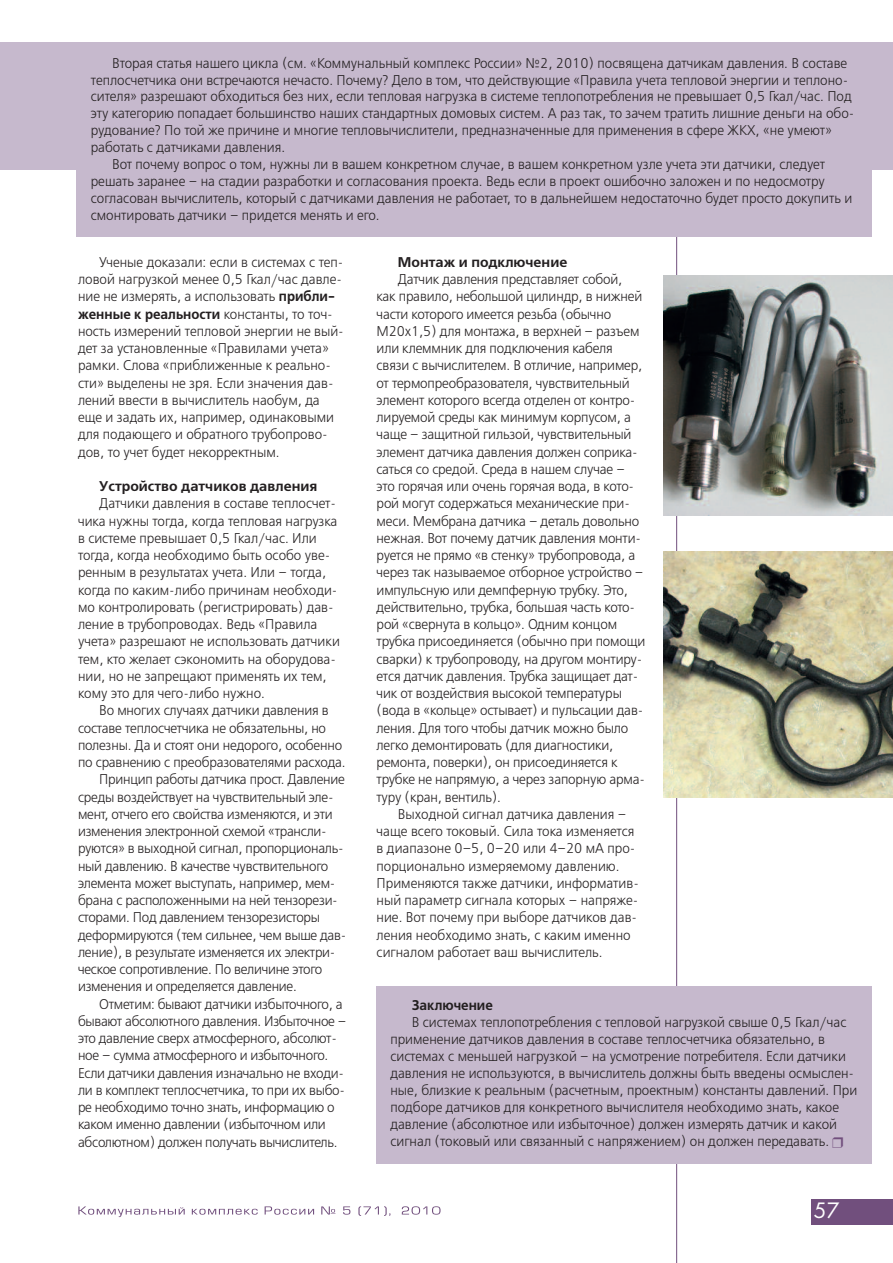
<style>
.page{position:relative;width:893px;height:1263px;background:#fff}
.page>*{position:absolute;margin:0;border:0;box-sizing:border-box;transform-origin:0 0}
.t1{font:23.25px "Futura";color:#fff}
.t2{font:14.1px/17.2px "Free Set Light C";letter-spacing:-.01em;color:#231f20;scale:.94 1}
.t3{font:700 14.1px "Free Set C";color:#231f20}
.t4{font:700 14.1px "Free Set C";color:#231f20;scale:.94 1}
.s1{font-family:"Free Set C";font-weight:700}
.s2{font-family:"Free Set Light C";font-weight:400}
.s3{color:#714f7d}
</style>
<div class="page">
<hr style="left:676px;top:61px;width:1px;height:1202px;background:#714f7d">
<div style="left:0;top:43px;width:893px;height:127px;background:#c6b9cd"></div>
<div style="left:812px;top:1199px;width:81px;height:26px;background:#714f7d"></div>
<svg style="left:78px;top:1206px;width:107px;height:11px"></svg>
<svg style="left:192px;top:1209px;width:66px;height:5px"></svg>
<svg style="left:265px;top:1206px;width:49px;height:8px"></svg>
<svg style="left:321px;top:1206px;width:14px;height:8px"></svg>
<svg style="left:358px;top:1206px;width:32px;height:10px"></svg>
<svg style="left:343px;top:1206px;width:7px;height:8px"></svg>
<svg style="left:402px;top:1206px;width:39px;height:8px"></svg>
<img style="left:663px;top:275px;width:230px;height:240px">
<img style="left:663px;top:551px;width:230px;height:247px">
<div style="left:77px;top:43px;width:795px;height:194px;background:#c6b9cd"></div>
<div style="left:376px;top:986px;width:496px;height:178px;background:#c6b9cd"></div>
<p class="t2" style="left:112px;top:54px;width:784px">Вторая статья нашего цикла (см. «Коммунальный комплекс России» №2, 2010) посвящена датчикам давления. В составе</p>
<p class="t2" style="left:91px;top:71px;width:807px">теплосчетчика они встречаются нечасто. Почему? Дело в том, что действующие «Правила учета тепловой энергии и теплоно-</p>
<p class="t2" style="left:91px;top:88px;width:811px">сителя» разрешают обходиться без них, если тепловая нагрузка в системе теплопотребления не превышает 0,5 Гкал/час. Под</p>
<p class="t2" style="left:91px;top:105px;width:814px">эту категорию попадает большинство наших стандартных домовых систем. А раз так, то зачем тратить лишние деньги на обо-</p>
<p class="t2" style="left:91px;top:122px;width:790px">рудование? По той же причине и многие тепловычислители, предназначенные для применения в сфере ЖКХ, «не умеют»</p>
<p class="t2" style="left:91px;top:139px;width:208px">работать с датчиками давления.</p>
<p class="t2" style="left:112px;top:156px;width:760px">Вот почему вопрос о том, нужны ли в вашем конкретном случае, в вашем конкретном узле учета эти датчики, следует</p>
<p class="t2" style="left:91px;top:173px;width:782px">решать заранее – на стадии разработки и согласования проекта. Ведь если в проект ошибочно заложен и по недосмотру</p>
<p class="t2" style="left:91px;top:189px;width:812px">согласован вычислитель, который с датчиками давления не работает, то в дальнейшем недостаточно будет просто докупить и</p>
<p class="t2" style="left:91px;top:206px;width:309px">смонтировать датчики – придется менять и его.</p>
<p class="t2" style="left:78px;top:253px;width:284px;text-align:justify;text-indent:21px">Ученые доказали: если в системах с теп&shy;ловой нагрузкой менее 0,5 Гкал/час давле&shy;ние не измерять, а использовать <span class="s1">прибли-</span></p>
<p class="t4" style="left:78px;top:305px;width:273px">женные к реальности <span class="s2">константы, то точ-</span></p>
<p class="t2" style="left:78px;top:322px;width:284px">ность измерений тепловой энергии не вый&shy;дет за установленные «Правилами учета» рамки. Слова «приближенные к реально&shy;сти» выделены не зря. Если значения дав&shy;лений ввести в вычислитель наобум, да еще и задать их, например, одинаковыми для подающего и обратного трубопрово&shy;дов, то учет будет некорректным.</p>
<p class="t3" style="left:99px;top:478px;width:220px">Устройство датчиков давления</p>
<p class="t2" style="left:78px;top:495px;width:280px;text-indent:21px">Датчики давления в составе теплосчет&shy;чика нужны тогда, когда тепловая нагрузка в системе превышает 0,5 Гкал/час. Или тогда, когда необходимо быть особо уве&shy;ренным в результатах учета. Или – тогда, когда по каким-либо причинам необходи&shy;мо контролировать (регистрировать) дав&shy;ление в трубопроводах. Ведь «Правила учета» разрешают не использовать датчики тем, кто желает сэкономить на оборудова&shy;нии, но не запрещают применять их тем, кому это для чего-либо нужно.</p>
<p class="t2" style="left:99px;top:702px;width:246px">Во многих случаях датчики давления в</p>
<p class="t2" style="left:78px;top:719px;width:265px">составе теплосчетчика не обязательны, но</p>
<p class="t2" style="left:78px;top:736px;width:283px">полезны. Да и стоят они недорого, особенно</p>
<p class="t2" style="left:78px;top:754px;width:286px">по сравнению с преобразователями расхода.</p>
<p class="t2" style="left:99px;top:771px;width:263px">Принцип работы датчика прост. Давление</p>
<p class="t2" style="left:78px;top:788px;width:273px">среды воздействует на чувствительный эле-</p>
<p class="t2" style="left:78px;top:805px;width:273px">мент, отчего его свойства изменяются, и эти</p>
<p class="t2" style="left:78px;top:823px;width:266px">изменения электронной схемой «трансли-</p>
<p class="t2" style="left:78px;top:840px;width:284px">руются» в выходной сигнал, пропорциональ-</p>
<p class="t2" style="left:78px;top:857px;width:268px">ный давлению. В качестве чувствительного</p>
<p class="t2" style="left:78px;top:874px;width:275px">элемента может выступать, например, мем-</p>
<p class="t2" style="left:78px;top:892px;width:278px">брана с расположенными на ней тензорези-</p>
<p class="t2" style="left:78px;top:909px;width:259px">сторами. Под давлением тензорезисторы</p>
<p class="t2" style="left:78px;top:926px;width:287px">деформируются (тем сильнее, чем выше дав-</p>
<p class="t2" style="left:78px;top:943px;width:275px">ление), в результате изменяется их электри-</p>
<p class="t2" style="left:78px;top:961px;width:261px">ческое сопротивление. По величине этого</p>
<p class="t2" style="left:78px;top:978px;width:234px">изменения и определяется давление.</p>
<p class="t2" style="left:99px;top:995px;width:260px">Отметим: бывают датчики избыточного, а</p>
<p class="t2" style="left:78px;top:1012px;width:287px">бывают абсолютного давления. Избыточное –</p>
<p class="t2" style="left:78px;top:1030px;width:277px">это давление сверх атмосферного, абсолют-</p>
<p class="t2" style="left:78px;top:1047px;width:268px">ное – сумма атмосферного и избыточного.</p>
<p class="t2" style="left:78px;top:1064px;width:284px">Если датчики давления изначально не входи-</p>
<p class="t2" style="left:78px;top:1081px;width:285px">ли в комплект теплосчетчика, то при их выбо-</p>
<p class="t2" style="left:78px;top:1099px;width:274px">ре необходимо точно знать, информацию о</p>
<p class="t2" style="left:78px;top:1116px;width:265px">каком именно давлении (избыточном или</p>
<p class="t2" style="left:78px;top:1133px;width:278px">абсолютном) должен получать вычислитель.</p>
<p class="t3" style="left:398px;top:254px;width:171px">Монтаж и подключение</p>
<p class="t2" style="left:377px;top:271px;width:287px;text-indent:21px">Датчик давления представляет собой,<br>как правило, небольшой цилиндр, в нижней части которого имеется резьба (обычно М20х1,5) для монтажа, в верхней – разъем или клеммник для подключения кабеля связи с вычислителем. В отличие, например, от термопреобразователя, чувствительный элемент которого всегда отделен от контро&shy;лируемой среды как минимум корпусом, а чаще – защитной гильзой, чувствительный элемент датчика давления должен соприка&shy;саться со средой. Среда в нашем случае – это горячая или очень горячая вода, в кото&shy;рой могут содержаться механические при&shy;меси. Мембрана датчика – деталь довольно нежная. Вот почему датчик давления монти&shy;руется не прямо «в стенку» трубопровода, а через так называемое отборное устройство – импульсную или демпферную трубку. Это, действительно, трубка, большая часть кото&shy;рой «свернута в кольцо». Одним концом трубка присоединяется (обычно при помощи сварки) к трубопроводу, на другом монтиру&shy;ется датчик давления. Трубка защищает дат&shy;чик от воздействия высокой температуры (вода в «кольце» остывает) и пульсации дав&shy;ления. Для того чтобы датчик можно было легко демонтировать (для диагностики, ремонта, поверки), он присоединяется к трубке не напрямую, а через запорную арма&shy;туру (кран, вентиль).</p>
<p class="t2" style="left:377px;top:805px;width:281px;text-indent:21px">Выходной сигнал датчика давления – чаще всего токовый. Сила тока изменяется в диапазоне 0–5, 0–20 или 4–20 мА про&shy;порционально измеряемому давлению.<br>Применяются также датчики, информатив&shy;ный параметр сигнала которых – напряже&shy;ние. Вот почему при выборе датчиков дав&shy;ления необходимо знать, с каким именно сигналом работает ваш вычислитель.</p>
<p class="t4" style="left:412px;top:996px;width:88px">Заключение</p>
<p class="t2" style="left:390px;top:1014px;width:498px;text-indent:21px">В системах теплопотребления с тепловой нагрузкой свыше 0,5 Гкал/час применение датчиков давления в составе теплосчетчика обязательно, в системах с меньшей нагрузкой – на усмотрение потребителя. Если датчики давления не используются, в вычислитель должны быть введены осмыслен&shy;ные, близкие к реальным (расчетным, проектным) константы давлений. При подборе датчиков для конкретного вычислителя необходимо знать, какое давление (абсолютное или избыточное) должен измерять датчик и какой сигнал (токовый или связанный с напряжением) он должен передавать. <span class="s3">❒</span></p>
<h1 class="t1" style="left:813px;top:1202px;width:28px">57</h1>
</div>
